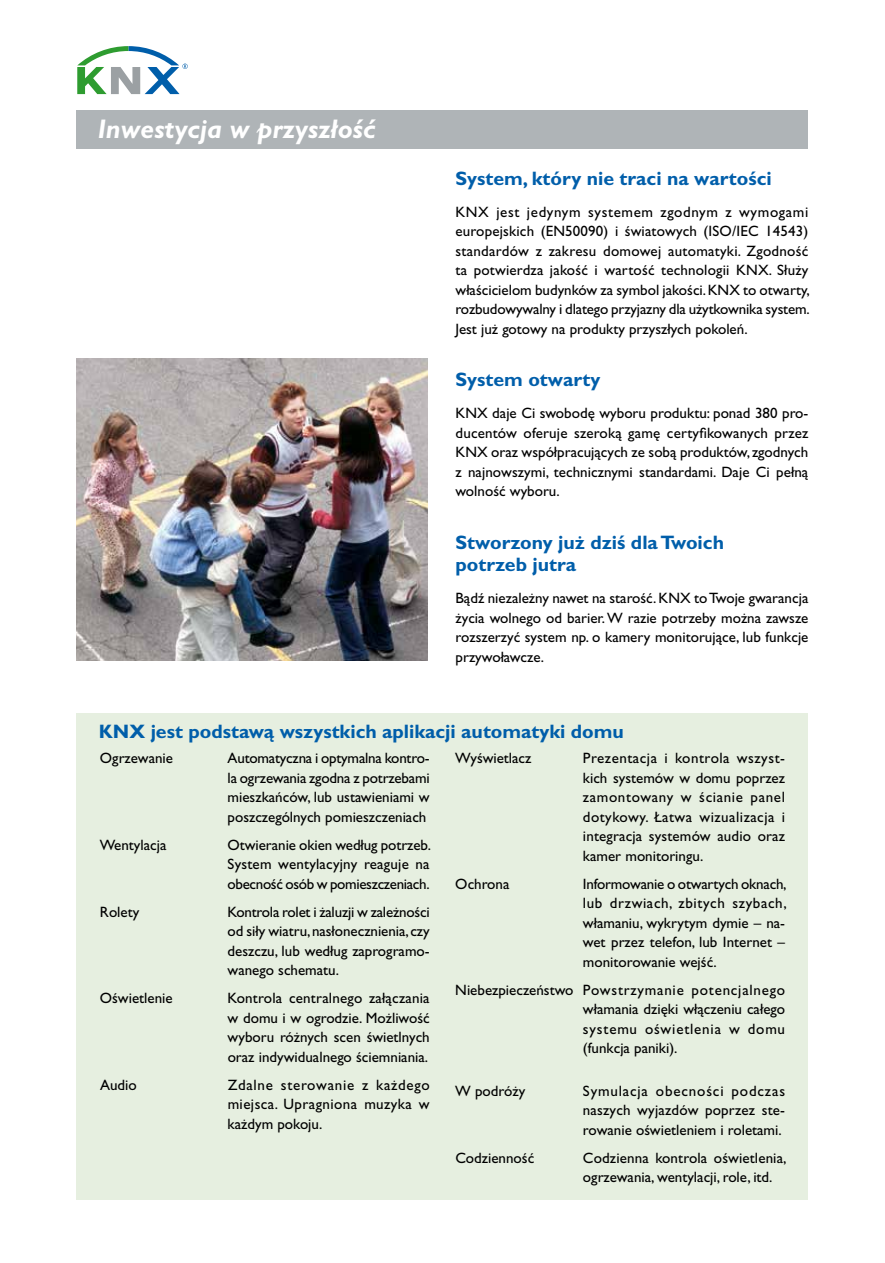
<style>
.page{position:relative;width:885px;height:1263px;background:#fff}
.page>*{position:absolute;margin:0;border:0;box-sizing:border-box;transform-origin:0 0}
.t1{font:italic 700 27px "Gill Sans CE";color:#fff}
.t2{font:700 19.5px/22.5px "Gill Sans CE";color:#005eaa}
.t3{font:15px/19.5px "Gill Sans CE";color:#000;text-align:justify}
</style>
<div class="page">
<svg style="left:77px;top:46px;width:111px;height:48px"></svg>
<div style="left:77px;top:111px;width:731px;height:38px;background:#afb4b7"></div>
<div style="left:77px;top:713px;width:731px;height:486px;background:#e6efe0"></div>
<img style="left:77px;top:358px;width:350px;height:302px">
<h1 class="t1" style="left:98px;top:113px;width:279px">Inwestycja w przyszłość</h1>
<h2 class="t2" style="left:455px;top:167px;width:318px">System, który nie traci na wartości</h2>
<p class="t3" style="left:455px;top:202px;width:356px">KNX jest jedynym systemem zgodnym z wymogami europejskich (EN50090) i światowych (ISO/IEC 14543) standardów z zakresu domowej automatyki. Zgodność ta potwierdza jakość i wartość technologii KNX. Służy właścicielom budynków za symbol jakości.KNX to otwarty, rozbudowywalny i dlatego przyjazny dla użytkownika system.<br>Jest już gotowy na produkty przyszłych pokoleń.</p>
<h2 class="t2" style="left:455px;top:369px;width:146px">System otwarty</h2>
<p class="t3" style="left:455px;top:404px;width:354px">KNX daje Ci swobodę wyboru produktu: ponad 380 pro&shy;ducentów oferuje szeroką gamę certyfikowanych przez KNX oraz współpracujących ze sobą produktów, zgodnych z najnowszymi, technicznymi standardami. Daje Ci pełną wolność wyboru.</p>
<h2 class="t2" style="left:455px;top:531px;width:270px">Stworzony już dziś dla Twoich potrzeb jutra</h2>
<p class="t3" style="left:455px;top:589px;width:354px">Bądź niezależny nawet na starość.KNX toTwoje gwarancja życia wolnego od barier.W razie potrzeby można zawsze rozszerzyć system np. o kamery monitorujące, lub funkcje przywoławcze.</p>
<h2 class="t2" style="left:99px;top:720px;width:526px">KNX jest podstawą wszystkich aplikacji automatyki domu</h2>
<p class="t3" style="left:100px;top:748px;width:75px">Ogrzewanie</p>
<p class="t3" style="left:227px;top:748px;width:204px">Automatyczna i optymalna kontro&shy;la ogrzewania zgodna z potrzebami mieszkańców, lub ustawieniami w poszczególnych pomieszczeniach</p>
<p class="t3" style="left:100px;top:835px;width:68px">Wentylacja</p>
<p class="t3" style="left:227px;top:835px;width:205px">Otwieranie okien według potrzeb.<br>System wentylacyjny reaguje na obecność osób w pomieszczeniach.</p>
<p class="t3" style="left:100px;top:902px;width:41px">Rolety</p>
<p class="t3" style="left:227px;top:902px;width:204px">Kontrola rolet i żaluzji w zależności od siły wiatru,nasłonecznienia,czy deszczu, lub według zaprogramo&shy;wanego schematu.</p>
<p class="t3" style="left:100px;top:988px;width:74px">Oświetlenie</p>
<p class="t3" style="left:227px;top:988px;width:204px">Kontrola centralnego załączania w domu i w ogrodzie. Możliwość wyboru różnych scen świetlnych oraz indywidualnego ściemniania.</p>
<p class="t3" style="left:100px;top:1075px;width:38px">Audio</p>
<p class="t3" style="left:227px;top:1075px;width:203px">Zdalne sterowanie z każdego miejsca. Upragniona muzyka w każdym pokoju.</p>
<p class="t3" style="left:455px;top:748px;width:78px">Wyświetlacz</p>
<p class="t3" style="left:583px;top:748px;width:204px">Prezentacja i kontrola wszyst&shy;kich systemów w domu poprzez zamontowany w ścianie panel dotykowy. Łatwa wizualizacja i integracja systemów audio oraz kamer monitoringu.</p>
<p class="t3" style="left:455px;top:874px;width:56px">Ochrona</p>
<p class="t3" style="left:583px;top:874px;width:205px">Informowanie o otwartych oknach, lub drzwiach, zbitych szybach, włamaniu, wykrytym dymie – na&shy;wet przez telefon, lub Internet – monitorowanie wejść.</p>
<p class="t3" style="left:583px;top:980px;width:204px;text-indent:-128px">Niebezpieczeństwo Powstrzymanie potencjalnego włamania dzięki włączeniu całego systemu oświetlenia w domu (funkcja paniki).</p>
<p class="t3" style="left:455px;top:1081px;width:71px">W podróży</p>
<p class="t3" style="left:583px;top:1081px;width:204px">Symulacja obecności podczas naszych wyjazdów poprzez ste&shy;rowanie oświetleniem i roletami.</p>
<p class="t3" style="left:455px;top:1148px;width:80px">Codzienność</p>
<p class="t3" style="left:583px;top:1148px;width:205px">Codzienna kontrola oświetlenia, ogrzewania, wentylacji, role, itd.</p>
</div>
